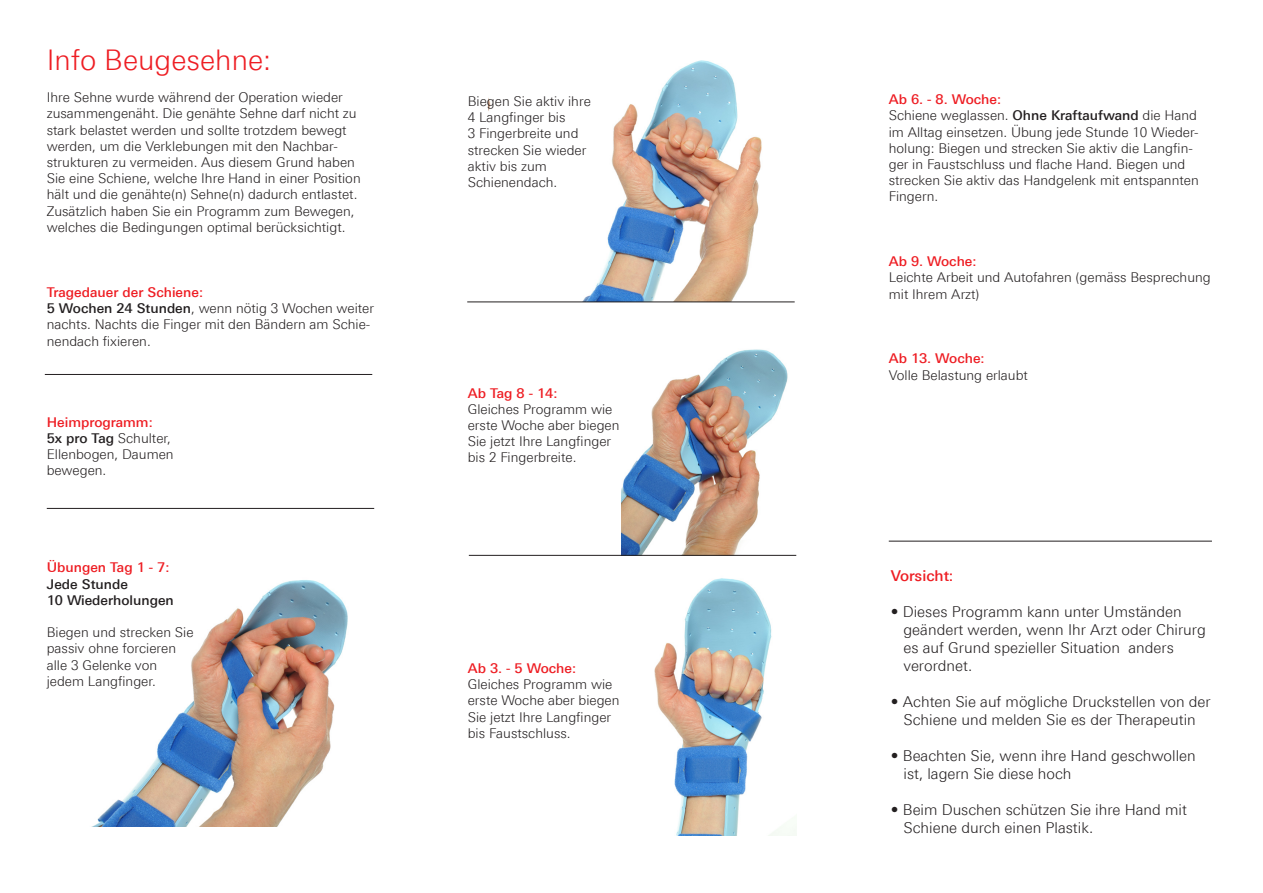
<style>
.page{position:relative;width:1263px;height:893px;background:#fff}
.page>*{position:absolute;margin:0;border:0;box-sizing:border-box;transform-origin:0 0}
.Titeilschrift_Rot-In{font:300 28.5px "LT Univers Basic";color:#ee1d23}
.t1{font:300 15px "LT Univers Basic";color:#231f20}
.t2{font:500 15px "LT Univers Basic";color:#ee1d23}
.t3{font:300 13.5px/16.2px "LT Univers Basic";color:#231f20}
.t4{font:500 13.5px "LT Univers Basic";color:#ee1d23}
.t5{font:500 13.5px "LT Univers Basic";color:#231f20}
.s1{font-weight:500}
</style>
<div class="page">
<img style="left:654px;top:578px;width:142px;height:258px">
<img style="left:621px;top:349px;width:171px;height:206px">
<img style="left:488px;top:60px;width:274px;height:241px">
<img style="left:91px;top:580px;width:257px;height:247px">
<hr style="left:889px;top:541px;width:323px;height:1px;background:#231f20">
<hr style="left:45px;top:374px;width:327px;height:1px;background:#231f20">
<hr style="left:47px;top:508px;width:327px;height:1px;background:#231f20">
<hr style="left:467px;top:302px;width:328px;height:1px;background:#231f20">
<hr style="left:469px;top:555px;width:327px;height:1px;background:#231f20">
<p class="Titeilschrift_Rot-In" style="left:47px;top:43px;width:226px">Info Beugesehne:</p>
<p class="t3" style="left:47px;top:89px;width:315px">Ihre Sehne wurde während der Operation wieder zusammengenäht. Die genähte Sehne darf nicht zu stark belastet werden und sollte trotzdem bewegt werden, um die Verklebungen mit den Nachbar&shy;strukturen zu vermeiden. Aus diesem Grund haben Sie eine Schiene, welche Ihre Hand in einer Position hält und die genähte(n) Sehne(n) dadurch entlastet.<br>Zusätzlich haben Sie ein Programm zum Bewegen, welches die Bedingungen optimal berücksichtigt.</p>
<p class="t4" style="left:47px;top:284px;width:158px">Tragedauer der Schiene:</p>
<p class="t3" style="left:47px;top:300px;width:329px"><span class="s1">5 Wochen 24 Stunden</span>, wenn nötig 3 Wochen weiter nachts. Nachts die Finger mit den Bändern am Schie&shy;nendach fixieren.</p>
<p class="t4" style="left:47px;top:414px;width:107px">Heimprogramm:</p>
<p class="t3" style="left:47px;top:430px;width:126px"><span class="s1">5x pro Tag</span> Schulter,</p>
<p class="t3" style="left:47px;top:446px;width:128px">Ellenbogen, Daumen</p>
<p class="t3" style="left:47px;top:462px;width:61px">bewegen.</p>
<p class="t4" style="left:47px;top:560px;width:124px">Übungen Tag 1 - 7:</p>
<p class="t5" style="left:47px;top:576px;width:83px">Jede Stunde</p>
<p class="t5" style="left:47px;top:592px;width:129px">10 Wiederholungen</p>
<p class="t3" style="left:47px;top:624px;width:148px">Biegen und strecken Sie</p>
<p class="t3" style="left:47px;top:640px;width:131px">passiv ohne forcieren</p>
<p class="t3" style="left:47px;top:657px;width:112px">alle 3 Gelenke von</p>
<p class="t3" style="left:47px;top:673px;width:111px">jedem Langfinger.</p>
<p class="t3" style="left:468px;top:93px;width:125px">Biegen Sie aktiv ihre</p>
<p class="t3" style="left:468px;top:109px;width:99px">4 Langfinger bis</p>
<p class="t3" style="left:468px;top:125px;width:112px">3 Fingerbreite und</p>
<p class="t3" style="left:468px;top:142px;width:120px">strecken Sie wieder</p>
<p class="t3" style="left:468px;top:158px;width:81px">aktiv bis zum</p>
<p class="t3" style="left:468px;top:174px;width:91px">Schienendach.</p>
<p class="t4" style="left:468px;top:385px;width:91px">Ab Tag 8 - 14:</p>
<p class="t3" style="left:468px;top:401px;width:146px">Gleiches Programm wie</p>
<p class="t3" style="left:468px;top:417px;width:153px">erste Woche aber biegen</p>
<p class="t3" style="left:468px;top:433px;width:145px">Sie jetzt Ihre Langfinger</p>
<p class="t3" style="left:468px;top:449px;width:110px">bis 2 Fingerbreite.</p>
<p class="t4" style="left:468px;top:660px;width:110px">Ab 3. - 5 Woche:</p>
<p class="t3" style="left:468px;top:676px;width:146px">Gleiches Programm wie</p>
<p class="t3" style="left:468px;top:692px;width:153px">erste Woche aber biegen</p>
<p class="t3" style="left:468px;top:709px;width:145px">Sie jetzt Ihre Langfinger</p>
<p class="t3" style="left:468px;top:725px;width:104px">bis Faustschluss.</p>
<p class="t4" style="left:889px;top:92px;width:114px">Ab 6. - 8. Woche:</p>
<p class="t3" style="left:889px;top:107px;width:310px">Schiene weglassen. <span class="s1">Ohne Kraftaufwand</span> die Hand</p>
<p class="t3" style="left:889px;top:124px;width:311px">im Alltag einsetzen. Übung jede Stunde 10 Wieder-</p>
<p class="t3" style="left:889px;top:140px;width:312px">holung: Biegen und strecken Sie aktiv die Langfin&shy;ger in Faustschluss und flache Hand. Biegen und strecken Sie aktiv das Handgelenk mit entspannten Fingern.</p>
<p class="t4" style="left:889px;top:254px;width:89px">Ab 9. Woche:</p>
<p class="t3" style="left:889px;top:269px;width:324px">Leichte Arbeit und Autofahren (gemäss Besprechung mit Ihrem Arzt)</p>
<p class="t4" style="left:889px;top:351px;width:97px">Ab 13. Woche:</p>
<p class="t3" style="left:889px;top:367px;width:141px">Volle Belastung erlaubt</p>
<p class="t2" style="left:891px;top:567px;width:64px">Vorsicht:</p>
<p class="t1" style="left:891px;top:603px;width:292px">• Dieses Programm kann unter Umständen</p>
<p class="t1" style="left:903px;top:621px;width:304px">geändert werden, wenn Ihr Arzt oder Chirurg</p>
<p class="t1" style="left:903px;top:639px;width:272px">es auf Grund spezieller Situation anders</p>
<p class="t1" style="left:903px;top:657px;width:70px">verordnet.</p>
<p class="t1" style="left:891px;top:693px;width:321px">• Achten Sie auf mögliche Druckstellen von der</p>
<p class="t1" style="left:903px;top:711px;width:294px">Schiene und melden Sie es der Therapeutin</p>
<p class="t1" style="left:891px;top:747px;width:306px">• Beachten Sie, wenn ihre Hand geschwollen</p>
<p class="t1" style="left:903px;top:765px;width:170px">ist, lagern Sie diese hoch</p>
<p class="t1" style="left:891px;top:801px;width:297px">• Beim Duschen schützen Sie ihre Hand mit</p>
<p class="t1" style="left:903px;top:819px;width:191px">Schiene durch einen Plastik.</p>
</div>
